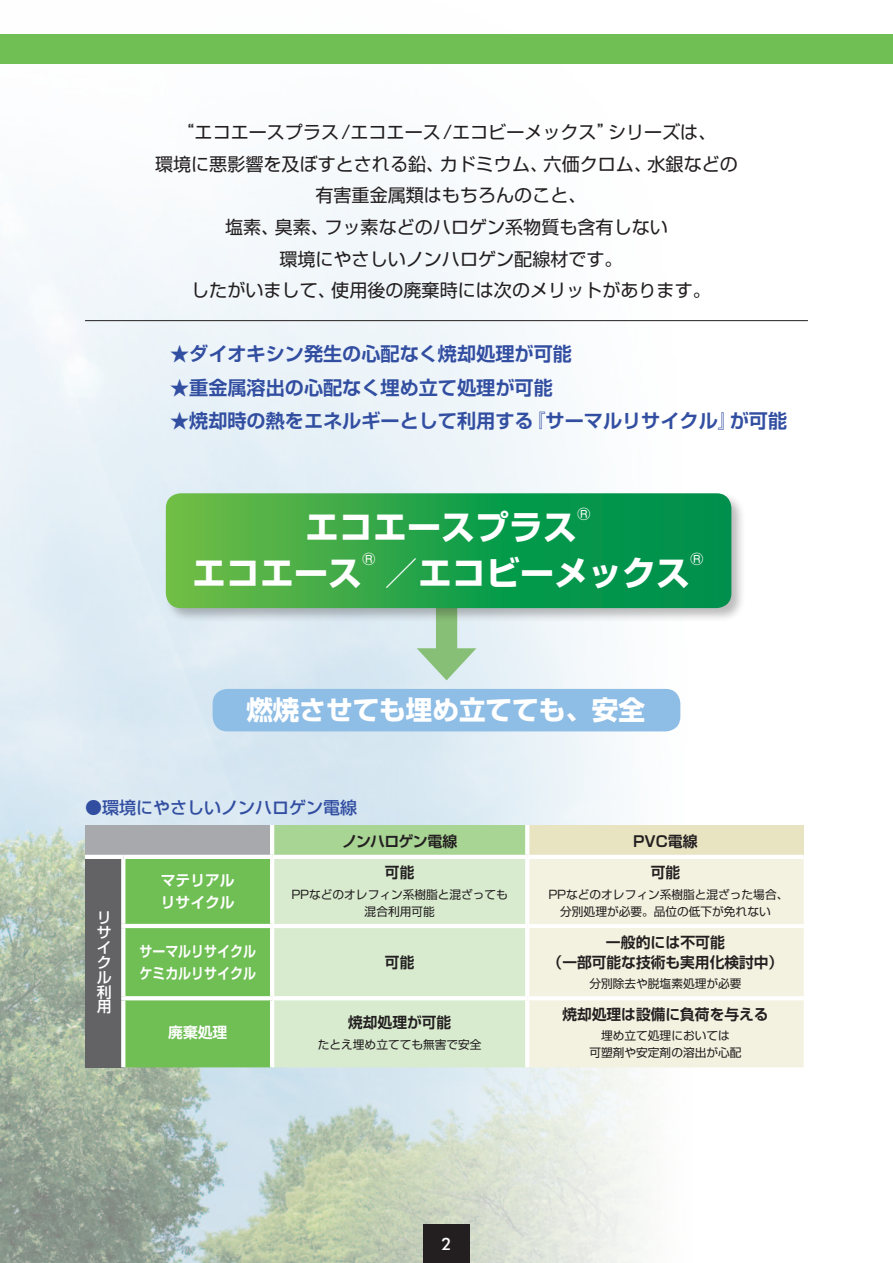
<style>
.page{position:relative;width:893px;height:1263px;background:#fff}
.page>*{position:absolute;margin:0;border:0;box-sizing:border-box;transform-origin:0 0}
.t1{font:700 34.05px "Shin Go Pro";color:#fff}
.t2{font:700 26.55px "Shin Go Pro";color:#fff}
.t3{font:700 19.2px "Shin Go Pro De";color:#324ea1}
.t4{font:18px/31.7px "Shin Go Pro";color:#231f20;text-align:center}
.t5{font:500 16.95px "Shin Go Pro";color:#324ea1}
.t6{font:500 16.95px "Futura BT";color:#fff}
.t7{font:15.45px "Shin Go Pro";color:#fff}
.t8{font:700 14.85px/20.2px "Shin Go Pro De";color:#231f20;text-align:center}
.t9{font:700 14.85px/22.4px "Shin Go Pro De";color:#fff;scale:.87 1}
.t10{font:700 14.85px/22.4px "Shin Go Pro De";color:#fff}
.t11{font:700 14.85px "Shin Go Pro De";letter-spacing:-.05em;color:#231f20}
.t12{font:500 14.85px/14.9px "Shin Go Pro";color:#fff}
.t13{font:11.7px/17px "Shin Go Pro";color:#231f20;text-align:center}
</style>
<div class="page">
<img style="left:0;top:184px;width:719px;height:1079px">
<div style="left:423px;top:1225px;width:47px;height:38px;background:#231f20"></div>
<div style="left:0;top:34px;width:893px;height:30px;background:#6fbf54"></div>
<div style="left:213px;top:689px;width:467px;height:42px;background:#8ebde5;border-radius:15px"></div>
<hr style="left:85px;top:320px;width:723px;height:1px;background:#231f20">
<div style="left:85px;top:825px;width:187px;height:32px;background:#a8a9ad"></div>
<div style="left:272px;top:825px;width:255px;height:32px;background:#a8d494"></div>
<div style="left:527px;top:825px;width:277px;height:32px;background:#e8e4c2"></div>
<div style="left:85px;top:857px;width:38px;height:210px;background:#636366"></div>
<div style="left:125px;top:859px;width:145px;height:208px;background:#6fbf54"></div>
<div style="left:274px;top:859px;width:251px;height:208px;background:#d8ebcf"></div>
<div style="left:529px;top:859px;width:275px;height:208px;background:#f3f1df"></div>
<hr style="left:270px;top:825px;width:4px;height:30px;background:#fff">
<svg style="left:525px;top:825px;width:4px;height:30px"></svg>
<hr style="left:85px;top:855px;width:38px;height:4px;background:#fff">
<hr style="left:123px;top:855px;width:149px;height:4px;background:#fff">
<svg style="left:121px;top:859px;width:4px;height:65px"></svg>
<hr style="left:272px;top:855px;width:255px;height:4px;background:#fff">
<hr style="left:270px;top:859px;width:4px;height:65px;background:#fff">
<hr style="left:527px;top:855px;width:277px;height:4px;background:#fff">
<hr style="left:121px;top:924px;width:151px;height:4px;background:#fff">
<svg style="left:121px;top:928px;width:4px;height:68px"></svg>
<hr style="left:272px;top:924px;width:255px;height:4px;background:#fff">
<hr style="left:270px;top:928px;width:4px;height:68px;background:#fff">
<hr style="left:527px;top:924px;width:277px;height:4px;background:#fff">
<svg style="left:121px;top:996px;width:151px;height:4px"></svg>
<svg style="left:121px;top:1000px;width:4px;height:67px"></svg>
<hr style="left:272px;top:996px;width:255px;height:4px;background:#fff">
<hr style="left:270px;top:1000px;width:4px;height:67px;background:#fff">
<hr style="left:527px;top:996px;width:277px;height:4px;background:#fff">
<hr style="left:525px;top:859px;width:4px;height:65px;background:#fff">
<hr style="left:525px;top:928px;width:4px;height:68px;background:#fff">
<hr style="left:525px;top:1000px;width:4px;height:67px;background:#fff">
<div style="left:436px;top:603px;width:21px;height:57px;background:#87bf76"></div>
<svg style="left:417px;top:648px;width:59px;height:32px"></svg>
<div style="left:163px;top:491px;width:583px;height:131px;background:#231f20;opacity:.3"></div>
<svg style="left:166px;top:493px;width:565px;height:115px"></svg>
<p class="t4" style="left:155px;top:114px;width:584px">“エコエースプラス/エコエース/エコビーメックス”シリーズは、<br>環境に悪影響を及ぼすとされる鉛、カドミウム、六価クロム、水銀などの有害重金属類はもちろんのこと、<br>塩素、臭素、フッ素などのハロゲン系物質も含有しない<br>環境にやさしいノンハロゲン配線材です。<br>したがいまして、使用後の廃棄時には次のメリットがあります。</p>
<p class="t3" style="left:170px;top:338px;width:403px">★ダイオキシン発生の心配なく焼却処理が可能</p>
<p class="t3" style="left:170px;top:372px;width:384px">★重金属溶出の心配なく埋め立て処理が可能</p>
<p class="t3" style="left:170px;top:405px;width:619px">★焼却時の熱をエネルギーとして利用する『サーマルリサイクル』が可能</p>
<h1 class="t1" style="left:305px;top:500px;width:274px">エコエースプラス</h1>
<p class="t7" style="left:577px;top:501px;width:15px">®</p>
<h1 class="t1" style="left:192px;top:546px;width:172px">エコエース</h1>
<p class="t7" style="left:362px;top:547px;width:15px">®</p>
<h1 class="t1" style="left:384px;top:546px;width:308px">／エコビーメックス</h1>
<p class="t7" style="left:690px;top:547px;width:15px">®</p>
<h2 class="t2" style="left:246px;top:689px;width:400px">燃焼させても埋め立てても、安全</h2>
<p class="t5" style="left:85px;top:794px;width:274px">●環境にやさしいノンハロゲン電線</p>
<p class="t12" style="left:97px;top:908px;width:16px">リサイクル利用</p>
<p class="t10" style="left:161px;top:867px;width:75px">マテリアルリサイクル</p>
<p class="t11" style="left:342px;top:829px;width:117px">ノンハロゲン電線</p>
<p class="t8" style="left:633px;top:829px;width:66px">PVC電線</p>
<p class="t8" style="left:385px;top:861px;width:31px">可能</p>
<p class="t13" style="left:291px;top:885px;width:218px">PPなどのオレフィン系樹脂と混ざっても混合利用可能</p>
<p class="t8" style="left:651px;top:861px;width:31px">可能</p>
<p class="t13" style="left:548px;top:885px;width:241px">PPなどのオレフィン系樹脂と混ざった場合、分別処理が必要。品位の低下が免れない</p>
<p class="t9" style="left:139px;top:938px;width:135px">サーマルリサイクルケミカルリサイクル</p>
<p class="t8" style="left:385px;top:950px;width:31px">可能</p>
<p class="t10" style="left:168px;top:1020px;width:60px">廃棄処理</p>
<p class="t8" style="left:348px;top:1011px;width:105px">焼却処理が可能</p>
<p class="t13" style="left:318px;top:1035px;width:165px">たとえ埋め立てても無害で安全</p>
<p class="t8" style="left:548px;top:930px;width:237px">一般的には不可能<br>（一部可能な技術も実用化検討中）</p>
<p class="t13" style="left:589px;top:974px;width:154px">分別除去や脱塩素処理が必要</p>
<p class="t8" style="left:562px;top:1002px;width:208px">焼却処理は設備に負荷を与える</p>
<p class="t13" style="left:589px;top:1026px;width:154px">埋め立て処理においては<br>可塑剤や安定剤の溶出が心配</p>
<p class="t6" style="left:441px;top:1233px;width:12px">2</p>
</div>
